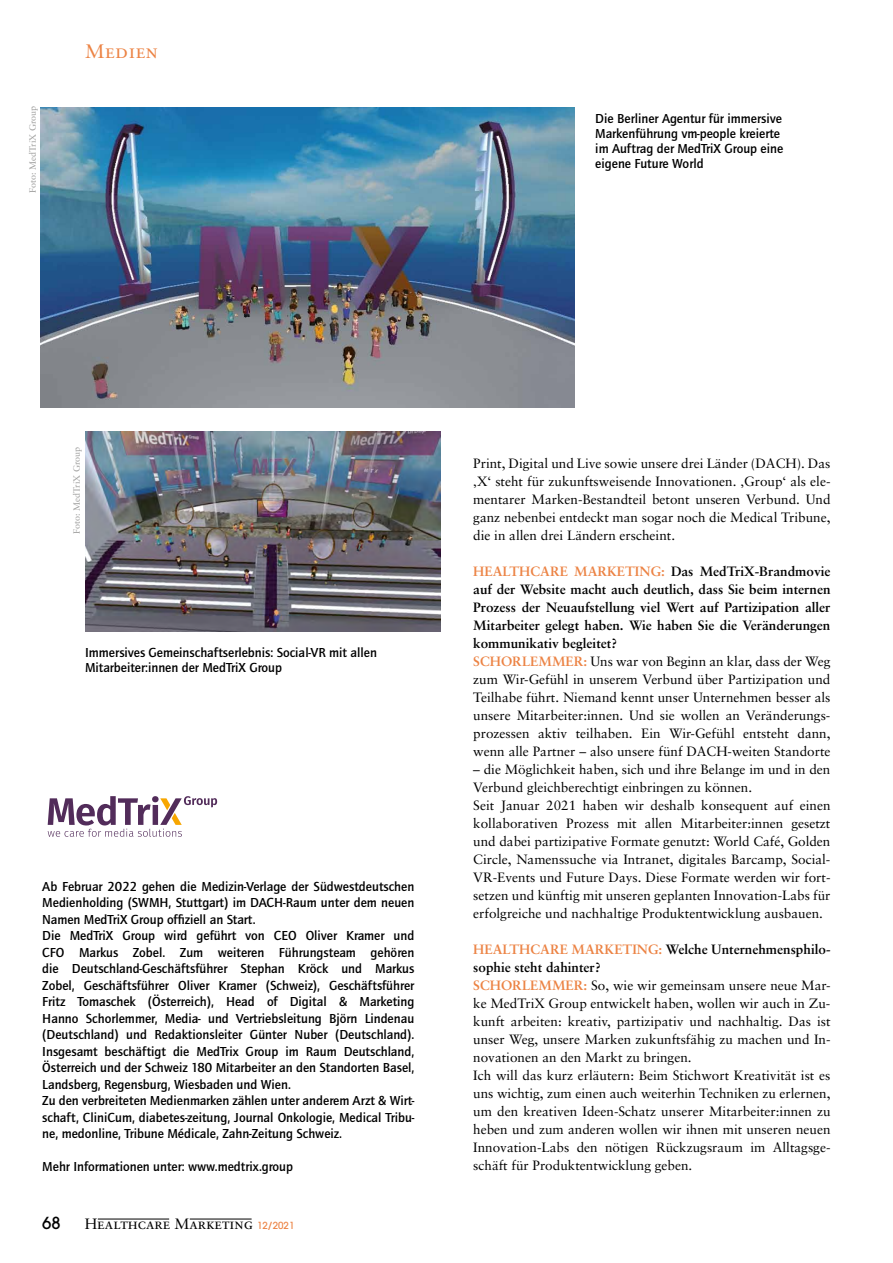
<style>
.page{position:relative;width:893px;height:1263px;background:#fff}
.page>*{position:absolute;margin:0;border:0;box-sizing:border-box;transform-origin:0 0}
.t1{font:19.5px "Sabon Roman SC";letter-spacing:.025em;color:#ec8344}
.t2{font:500 16.5px "Avant Garde";color:#000}
.t3{font:15px "Sabon Roman SC";color:#000}
.t4{font:13.5px/18px "Sabon";color:#000;text-align:justify}
.t5{font:500 13.5px/16.5px "Quay Sans ITC Std";color:#000}
.t6{font:700 13.5px/18px "Sabon";color:#000}
.t7{font:700 13.5px "Sabon";color:#ec8344}
.t8{font:9px "Sabon";color:#9d9d9c}
.s1{font-family:"Avant Garde";font-weight:500;font-size:9.75px;color:#ec8344}
.s2{color:#ec8344}
.s3{font-weight:700;color:#ec8344}
</style>
<div class="page">
<hr style="left:98px;top:1219px;width:71px;height:1px;background:#000">
<hr style="left:190px;top:1219px;width:62px;height:1px;background:#000">
<img style="left:41px;top:108px;width:533px;height:299px">
<img style="left:85px;top:431px;width:356px;height:200px">
<svg style="left:48px;top:796px;width:169px;height:41px"></svg>
<p class="t8" style="left:27px;top:193px;width:89px;rotate:-90deg">Foto: MedTriX Group</p>
<p class="t1" style="left:85px;top:39px;width:74px">Medien</p>
<p class="t5" style="left:595px;top:111px;width:189px;line-height:15px">Die Berliner Agentur für immersive<br>Markenführung vm-people kreierte im Auftrag der MedTriX Group eine eigene Future World</p>
<p class="t8" style="left:71px;top:534px;width:89px;rotate:-90deg">Foto: MedTriX Group</p>
<p class="t5" style="left:85px;top:645px;width:293px;line-height:15px">Immersives Gemeinschaftserlebnis: Social-VR mit allen<br>Mitarbeiter:innen der MedTriX Group</p>
<p class="t5" style="left:42px;top:878px;width:374px">Ab Februar 2022 gehen die Medizin-Verlage der Südwestdeutschen Medienholding (SWMH, Stuttgart) im DACH-Raum unter dem neuen Namen MedTriX Group offiziell an Start.<br>Die MedTriX Group wird geführt von CEO Oliver Kramer und CFO Markus Zobel. Zum weiteren Führungsteam gehören die Deutschland-Geschäftsführer Stephan Kröck und Markus Zobel, Geschäftsführer Oliver Kramer (Schweiz), Geschäftsführer Fritz Tomaschek (Österreich), Head of Digital &amp; Marketing Hanno Schorlemmer, Media- und Vertriebsleitung Björn Lindenau (Deutschland) und Redaktionsleiter Günter Nuber (Deutschland).<br>Insgesamt beschäftigt die MedTrix Group im Raum Deutschland, Österreich und der Schweiz 180 Mitarbeiter an den Standorten Basel, Landsberg, Regensburg, Wiesbaden und Wien.<br>Zu den verbreiteten Medienmarken zählen unter anderem Arzt &amp; Wirt&shy;schaft, CliniCum, diabetes-zeitung, Journal Onkologie, Medical Tribu&shy;ne, medonline, Tribune Médicale, Zahn-Zeitung Schweiz.</p>
<p class="t5" style="left:42px;top:1158px;width:252px">Mehr Informationen unter: www.medtrix.group</p>
<p class="t2" style="left:42px;top:1213px;width:20px">68</p>
<p class="t3" style="left:85px;top:1215px;width:211px">Healthcare Marketing <span class="s1">12/2021</span></p>
<p class="t4" style="left:473px;top:454px;width:359px">Print, Digital und Live sowie unsere drei Länder (DACH). Das ‚X‘ steht für zukunftsweisende Innovationen. ‚Group‘ als ele&shy;mentarer Marken-Bestandteil betont unseren Verbund. Und ganz nebenbei entdeckt man sogar noch die Medical Tribune, die in allen drei Ländern erscheint.</p>
<p class="t7" style="left:473px;top:563px;width:21px">HEALT</p>
<p class="t7" style="left:519px;top:563px;width:22px">HCARE</p>
<p class="t7" style="left:574px;top:563px;width:24px">MARKETING</p>
<p class="t6" style="left:473px;top:562px;width:359px;text-indent:188px"><span class="s2">:</span> Das MedTriX-Brandmovie auf der Website macht auch deutlich, dass Sie beim internen Prozess der Neuaufstellung viel Wert auf Partizipation aller Mitarbeiter gelegt haben. Wie haben Sie die Veränderungen kommunikativ begleitet?<br><span class="s2">SCHORLE</span></p>
<p class="t4" style="left:473px;top:652px;width:359px;text-indent:65px"><span class="s3">MMER:</span> Uns war von Beginn an klar, dass der Weg zum Wir-Gefühl in unserem Verbund über Partizipation und Teilhabe führt. Niemand kennt unser Unternehmen besser als unsere Mitarbeiter:innen. Und sie wollen an Veränderungs&shy;prozessen aktiv teilhaben. Ein Wir-Gefühl entsteht dann, wenn alle Partner – also unsere fünf DACH-weiten Standorte</p>
<p class="t4" style="left:473px;top:760px;width:359px;text-align:left">– die Möglichkeit haben, sich und ihre Belange im und in den Verbund gleichberechtigt einbringen zu können.<br>Seit Januar 2021 haben wir deshalb konsequent auf einen kollaborativen Prozess mit allen Mitarbeiter:innen gesetzt und dabei partizipative Formate genutzt: World Café, Golden Circle, Namenssuche via Intranet, digitales Barcamp, Social-VR-Events und Future Days. Diese Formate werden wir fort&shy;setzen und künftig mit unseren geplanten Innovation-Labs für erfolgreiche und nachhaltige Produktentwicklung ausbauen.</p>
<p class="t7" style="left:473px;top:941px;width:21px">HEALT</p>
<p class="t7" style="left:519px;top:941px;width:22px">HCARE</p>
<p class="t7" style="left:572px;top:941px;width:24px">MARKETING</p>
<p class="t6" style="left:659px;top:940px;width:173px"><span class="s2">:</span> Welche Unternehmensphilo-</p>
<p class="t6" style="left:473px;top:958px;width:129px">sophie steht dahinter?<br><span class="s2">SCHORLE</span></p>
<p class="t4" style="left:473px;top:976px;width:359px;text-align:left;text-indent:65px"><span class="s3">MMER:</span> So, wie wir gemeinsam unsere neue Mar&shy;ke MedTriX Group entwickelt haben, wollen wir auch in Zu&shy;kunft arbeiten: kreativ, partizipativ und nachhaltig. Das ist unser Weg, unsere Marken zukunftsfähig zu machen und In&shy;novationen an den Markt zu bringen.<br>Ich will das kurz erläutern: Beim Stichwort Kreativität ist es uns wichtig, zum einen auch weiterhin Techniken zu erlernen, um den kreativen Ideen-Schatz unserer Mitarbeiter:innen zu heben und zum anderen wollen wir ihnen mit unseren neuen Innovation-Labs den nötigen Rückzugsraum im Alltagsge&shy;schäft für Produktentwicklung geben.</p>
</div>
